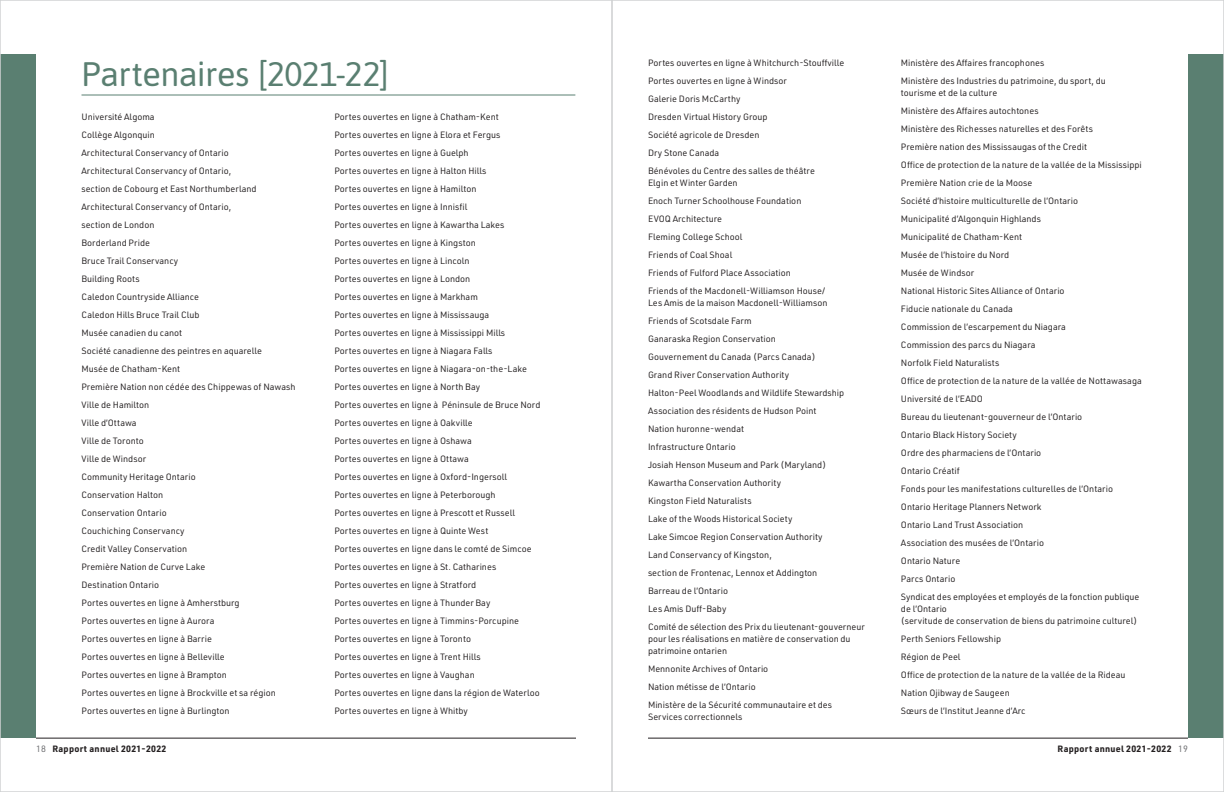
<style>
.page{position:relative;width:1224px;height:792px;background:#fff}
.page>*{position:absolute;margin:0;border:0;box-sizing:border-box;transform-origin:0 0}
.t1{font:34px "Asap";letter-spacing:-.01em;color:#5a7f71}
.t2{font:9px/18px "URWDIN";color:#231f20}
.t3{font:700 9px "URWDIN";letter-spacing:.03em;color:#231f20}
.s1{font-weight:400;color:#6d6e71}
</style>
<div class="page">
<div style="left:1188px;top:54px;width:36px;height:684px;background:#5a7f71"></div>
<hr style="left:82px;top:95px;width:493px;height:1px;background:#5a7f71">
<div style="left:0;top:54px;width:36px;height:684px;background:#5a7f71"></div>
<hr style="left:36px;top:738px;width:540px;height:1px;background:#231f20">
<hr style="left:648px;top:738px;width:540px;height:1px;background:#231f20">
<p class="t2" style="left:901px;top:54px;width:206px">Ministère des Affaires francophones<br>Ministère des Industries du patrimoine, du sport, du</p>
<p class="t2" style="left:901px;top:84px;width:242px">tourisme et de la culture<br>Ministère des Affaires autochtones<br>Ministère des Richesses naturelles et des Forêts<br>Première nation des Mississaugas of the Credit<br>Office de protection de la nature de la vallée de la Mississippi Première Nation crie de la Moose<br>Société d’histoire multiculturelle de l’Ontario<br>Municipalité d’Algonquin Highlands<br>Municipalité de Chatham-Kent<br>Musée de l’histoire du Nord<br>Musée de Windsor<br>National Historic Sites Alliance of Ontario<br>Fiducie nationale du Canada<br>Commission de l’escarpement du Niagara<br>Commission des parcs du Niagara<br>Norfolk Field Naturalists<br>Office de protection de la nature de la vallée de Nottawasaga Université de l’EADO<br>Bureau du lieutenant-gouverneur de l’Ontario<br>Ontario Black History Society<br>Ordre des pharmaciens de l’Ontario<br>Ontario Créatif<br>Fonds pour les manifestations culturelles de l’Ontario Ontario Heritage Planners Network<br>Ontario Land Trust Association<br>Association des musées de l’Ontario<br>Ontario Nature<br>Parcs Ontario<br>Syndicat des employées et employés de la fonction publique</p>
<p class="t2" style="left:901px;top:603px;width:238px;line-height:12px">de l’Ontario<br>(servitude de conservation de biens du patrimoine culturel)</p>
<p class="t2" style="left:901px;top:629px;width:226px">Perth Seniors Fellowship<br>Région de Peel<br>Office de protection de la nature de la vallée de la Rideau<br>Nation Ojibway de Saugeen<br>Sœurs de l’Institut Jeanne d’Arc</p>
<p class="t2" style="left:648px;top:54px;width:198px">Portes ouvertes en ligne à Whitchurch-Stouffville<br>Portes ouvertes en ligne à Windsor<br>Galerie Doris McCarthy<br>Dresden Virtual History Group<br>Société agricole de Dresden<br>Dry Stone Canada<br>Bénévoles du Centre des salles de théâtre</p>
<p class="t2" style="left:648px;top:174px;width:179px">Elgin et Winter Garden<br>Enoch Turner Schoolhouse Foundation<br>EVOQ Architecture<br>Fleming College School<br>Friends of Coal Shoal<br>Friends of Fulford Place Association<br>Friends of the Macdonell-Williamson House/</p>
<p class="t2" style="left:648px;top:294px;width:218px">Les Amis de la maison Macdonell-Williamson<br>Friends of Scotsdale Farm<br>Ganaraska Region Conservation<br>Gouvernement du Canada (Parcs Canada)<br>Grand River Conservation Authority<br>Halton-Peel Woodlands and Wildlife Stewardship Association des résidents de Hudson Point<br>Nation huronne-wendat<br>Infrastructure Ontario<br>Josiah Henson Museum and Park (Maryland)<br>Kawartha Conservation Authority<br>Kingston Field Naturalists<br>Lake of the Woods Historical Society<br>Lake Simcoe Region Conservation Authority<br>Land Conservancy of Kingston,<br>section de Frontenac, Lennox et Addington<br>Barreau de l’Ontario<br>Les Amis Duff-Baby<br>Comité de sélection des Prix du lieutenant-gouverneur</p>
<p class="t2" style="left:648px;top:633px;width:204px;line-height:12px">pour les réalisations en matière de conservation du patrimoine ontarien</p>
<p class="t2" style="left:648px;top:660px;width:186px">Mennonite Archives of Ontario<br>Nation métisse de l’Ontario<br>Ministère de la Sécurité communautaire et des</p>
<p class="t2" style="left:648px;top:708px;width:96px">Services correctionnels</p>
<h1 class="t1" style="left:82px;top:50px;width:309px">Partenaires [2021-22]</h1>
<p class="t2" style="left:82px;top:108px;width:216px">Université Algoma<br>Collège Algonquin<br>Architectural Conservancy of Ontario<br>Architectural Conservancy of Ontario,<br>section de Cobourg et East Northumberland<br>Architectural Conservancy of Ontario,<br>section de London<br>Borderland Pride<br>Bruce Trail Conservancy<br>Building Roots<br>Caledon Countryside Alliance<br>Caledon Hills Bruce Trail Club<br>Musée canadien du canot<br>Société canadienne des peintres en aquarelle<br>Musée de Chatham-Kent<br>Première Nation non cédée des Chippewas of Nawash<br>Ville de Hamilton<br>Ville d’Ottawa<br>Ville de Toronto<br>Ville de Windsor<br>Community Heritage Ontario<br>Conservation Halton<br>Conservation Ontario<br>Couchiching Conservancy<br>Credit Valley Conservation<br>Première Nation de Curve Lake<br>Destination Ontario<br>Portes ouvertes en ligne à Amherstburg<br>Portes ouvertes en ligne à Aurora<br>Portes ouvertes en ligne à Barrie<br>Portes ouvertes en ligne à Belleville<br>Portes ouvertes en ligne à Brampton<br>Portes ouvertes en ligne à Brockville et sa région<br>Portes ouvertes en ligne à Burlington</p>
<p class="t2" style="left:334px;top:108px;width:208px">Portes ouvertes en ligne à Chatham-Kent<br>Portes ouvertes en ligne à Elora et Fergus<br>Portes ouvertes en ligne à Guelph<br>Portes ouvertes en ligne à Halton Hills<br>Portes ouvertes en ligne à Hamilton<br>Portes ouvertes en ligne à Innisfil<br>Portes ouvertes en ligne à Kawartha Lakes<br>Portes ouvertes en ligne à Kingston<br>Portes ouvertes en ligne à Lincoln<br>Portes ouvertes en ligne à London<br>Portes ouvertes en ligne à Markham<br>Portes ouvertes en ligne à Mississauga<br>Portes ouvertes en ligne à Mississippi Mills<br>Portes ouvertes en ligne à Niagara Falls<br>Portes ouvertes en ligne à Niagara-on-the-Lake Portes ouvertes en ligne à North Bay<br>Portes ouvertes en ligne à Péninsule de Bruce Nord Portes ouvertes en ligne à Oakville<br>Portes ouvertes en ligne à Oshawa<br>Portes ouvertes en ligne à Ottawa<br>Portes ouvertes en ligne à Oxford-Ingersoll<br>Portes ouvertes en ligne à Peterborough<br>Portes ouvertes en ligne à Prescott et Russell Portes ouvertes en ligne à Quinte West<br>Portes ouvertes en ligne dans le comté de Simcoe Portes ouvertes en ligne à St. Catharines<br>Portes ouvertes en ligne à Stratford<br>Portes ouvertes en ligne à Thunder Bay<br>Portes ouvertes en ligne à Timmins-Porcupine Portes ouvertes en ligne à Toronto<br>Portes ouvertes en ligne à Trent Hills<br>Portes ouvertes en ligne à Vaughan<br>Portes ouvertes en ligne dans la région de Waterloo Portes ouvertes en ligne à Whitby</p>
<p class="t3" style="left:36px;top:742px;width:132px"><span class="s1">18</span> Rapport annuel 2021-2022</p>
<p class="t3" style="left:1058px;top:742px;width:132px">Rapport annuel 2021-2022 <span class="s1">19</span></p>
</div>
